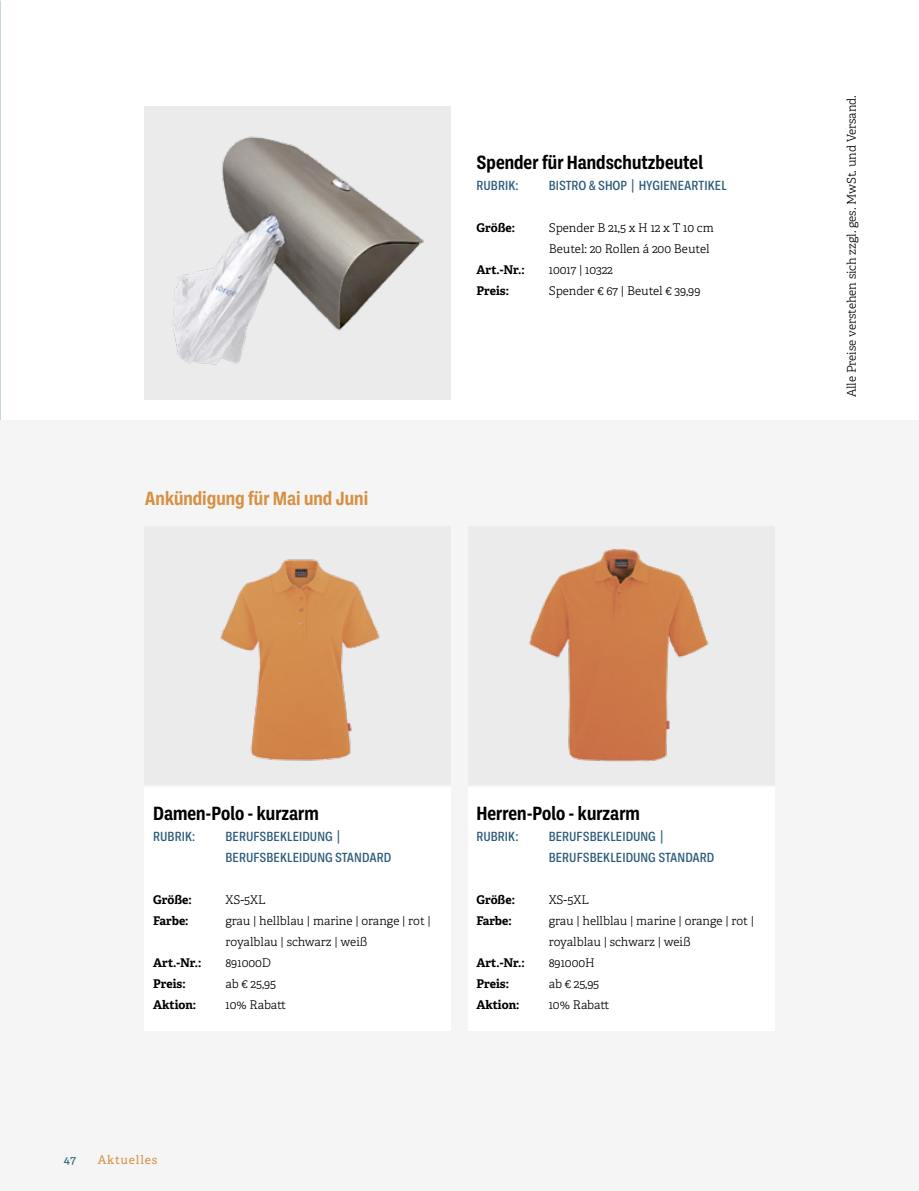
<style>
.page{position:relative;width:919px;height:1191px;background:#fff}
.page>*{position:absolute;margin:0;border:0;box-sizing:border-box;transform-origin:0 0}
.t1{font:700 19.5px "Ballinger Condensed";color:#000}
.t2{font:700 19.5px "Ballinger Condensed";color:#d59144}
.t3{font:500 13.5px/21px "Ballinger Condensed";color:#2c5c7b}
.t4{font:300 12px/21px "Adelle";color:#000}
.t5{font:700 12px "Adelle";color:#000}
.t6{font:12px "Adelle";letter-spacing:.075em;color:#d59144}
.t7{font:12px "Adelle";color:#2c5c7b}
</style>
<div class="page">
<div style="left:0;top:421px;width:918px;height:770px;background:#f5f5f5"></div>
<div style="left:145px;top:787px;width:306px;height:243px;background:#fff"></div>
<div style="left:468px;top:787px;width:306px;height:243px;background:#fff"></div>
<div style="left:145px;top:106px;width:306px;height:294px;background:#ebebeb"></div>
<div style="left:468px;top:526px;width:306px;height:258px;background:#ebebeb"></div>
<div style="left:145px;top:526px;width:306px;height:258px;background:#ebebeb"></div>
<img style="left:529px;top:549px;width:180px;height:213px">
<img style="left:172px;top:136px;width:252px;height:229px">
<img style="left:220px;top:559px;width:160px;height:202px">
<h1 class="t2" style="left:145px;top:487px;width:225px">Ankündigung für Mai und Juni</h1>
<h1 class="t1" style="left:476px;top:151px;width:228px">Spender für Handschutzbeutel</h1>
<p class="t3" style="left:476px;top:175px;width:44px">RUBRIK:</p>
<p class="t3" style="left:548px;top:175px;width:179px">BISTRO &amp; SHOP | HYGIENEARTIKEL</p>
<p class="t5" style="left:476px;top:220px;width:40px">Größe:</p>
<p class="t4" style="left:549px;top:217px;width:166px">Spender B 21,5 x H 12 x T 10 cm<br>Beutel: 20 Rollen á 200 Beutel</p>
<p class="t5" style="left:476px;top:262px;width:50px">Art.-Nr.:</p>
<p class="t4" style="left:549px;top:259px;width:65px">10017 | 10322</p>
<p class="t5" style="left:476px;top:283px;width:34px">Preis:</p>
<p class="t4" style="left:549px;top:280px;width:153px">Spender € 67 | Beutel € 39,99</p>
<p class="t4" style="left:841px;top:397px;width:304px;rotate:-90deg">Alle Preise verstehen sich zzgl. ges. MwSt. und Versand.</p>
<h1 class="t1" style="left:153px;top:802px;width:167px">Damen-Polo - kurzarm</h1>
<p class="t3" style="left:153px;top:826px;width:44px">RUBRIK:</p>
<p class="t3" style="left:225px;top:826px;width:167px">BERUFSBEKLEIDUNG |<br>BERUFSBEKLEIDUNG STANDARD</p>
<p class="t5" style="left:153px;top:892px;width:40px">Größe:</p>
<p class="t4" style="left:225px;top:889px;width:42px">XS-5XL</p>
<p class="t5" style="left:153px;top:913px;width:37px">Farbe:</p>
<p class="t4" style="left:225px;top:910px;width:207px">grau | hellblau | marine | orange | rot | royalblau | schwarz | weiß</p>
<p class="t5" style="left:153px;top:955px;width:50px">Art.-Nr.:</p>
<p class="t4" style="left:225px;top:952px;width:47px">891000D</p>
<p class="t5" style="left:153px;top:976px;width:34px">Preis:</p>
<p class="t4" style="left:225px;top:973px;width:52px">ab € 25,95</p>
<p class="t5" style="left:153px;top:997px;width:45px">Aktion:</p>
<p class="t4" style="left:225px;top:994px;width:62px">10% Rabatt</p>
<h1 class="t1" style="left:476px;top:802px;width:165px">Herren-Polo - kurzarm</h1>
<p class="t3" style="left:476px;top:826px;width:44px">RUBRIK:</p>
<p class="t3" style="left:548px;top:826px;width:167px">BERUFSBEKLEIDUNG |<br>BERUFSBEKLEIDUNG STANDARD</p>
<p class="t5" style="left:476px;top:892px;width:40px">Größe:</p>
<p class="t4" style="left:548px;top:889px;width:42px">XS-5XL</p>
<p class="t5" style="left:476px;top:913px;width:37px">Farbe:</p>
<p class="t4" style="left:548px;top:910px;width:207px">grau | hellblau | marine | orange | rot | royalblau | schwarz | weiß</p>
<p class="t5" style="left:476px;top:955px;width:50px">Art.-Nr.:</p>
<p class="t4" style="left:548px;top:952px;width:48px">891000H</p>
<p class="t5" style="left:476px;top:976px;width:34px">Preis:</p>
<p class="t4" style="left:548px;top:973px;width:52px">ab € 25,95</p>
<p class="t5" style="left:476px;top:997px;width:45px">Aktion:</p>
<p class="t4" style="left:548px;top:994px;width:62px">10% Rabatt</p>
<p class="t7" style="left:64px;top:1152px;width:14px">47</p>
<p class="t6" style="left:98px;top:1152px;width:61px">Aktuelles</p>
</div>
